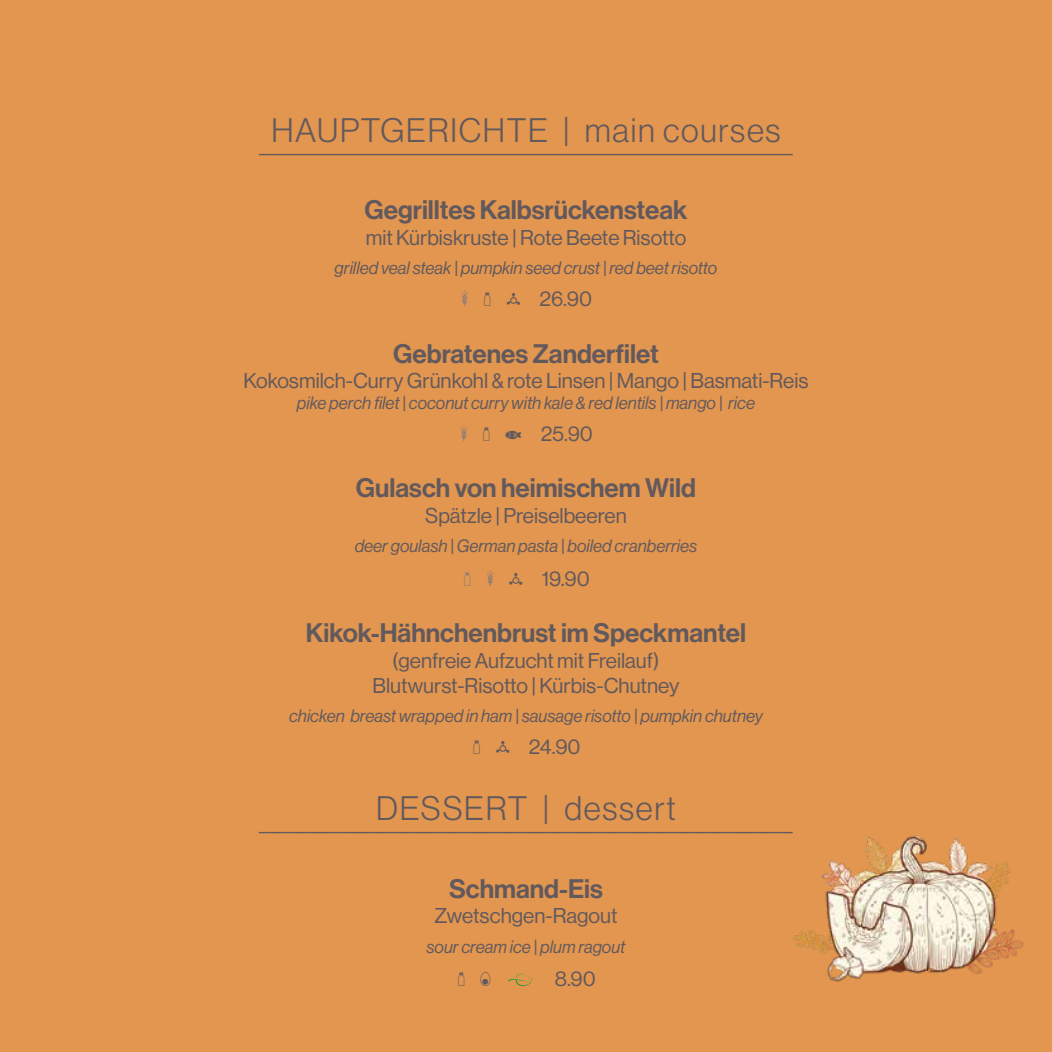
<style>
.page{position:relative;width:1052px;height:1052px;background:#e2964f}
.page>*{position:absolute;margin:0;border:0;box-sizing:border-box;transform-origin:0 0}
.t1{font:33.25px "N Haas Grotesk DS Pro 45 Lt";letter-spacing:.05em;color:#62595d}
.t2{font:31.5px "N Haas Grotesk DS Pro 35 X Lt";color:#62595d}
.t3{font:26.25px "N Haas Grotesk DS Pro 65 Md";color:#62595d}
.t4{font:21px/25.2px "N Haas Grotesk DS Pro 55 Rg";color:#62595d;text-align:center}
.t5{font:21px "Allergiker";color:#62595d}
.t6{font:17.5px "N Haas Grotesk DS Pro 56 It";color:#62595d}
.s1{font-family:"Allergiker";color:#857a7d}
.s2{font-family:"Allergiker"}
</style>
<div class="page">
<img style="left:794px;top:835px;width:231px;height:147px">
<svg style="left:508px;top:973px;width:25px;height:13px"></svg>
<h1 class="t1" style="left:271px;top:112px;width:511px">HAUPTGERICHTE | main courses</h1>
<h2 class="t2" style="left:259px;top:121px;width:535px">______________________________________________</h2>
<h3 class="t3" style="left:364px;top:195px;width:324px">Gegrilltes Kalbsrückensteak</h3>
<p class="t4" style="left:366px;top:225px;width:322px">mit Kürbiskruste | Rote Beete Risotto</p>
<p class="t6" style="left:335px;top:258px;width:384px">grilled veal steak | pumpkin seed crust | red beet risotto</p>
<p class="t4" style="left:460px;top:286px;width:134px"><span class="s1">A</span> <span class="s2">C G</span> 26.90</p>
<h3 class="t3" style="left:393px;top:338px;width:267px">Gebratenes Zanderfilet</h3>
<p class="t4" style="left:243px;top:368px;width:566px">Kokosmilch-Curry Grünkohl &amp; rote Linsen | Mango | Basmati-Reis</p>
<p class="t6" style="left:297px;top:393px;width:460px">pike perch filet | coconut curry with kale &amp; red lentils | mango | rice</p>
<p class="t4" style="left:459px;top:421px;width:135px"><span class="s1">A</span> <span class="s2">C F</span> 25.90</p>
<h3 class="t3" style="left:356px;top:473px;width:341px">Gulasch von heimischem Wild</h3>
<p class="t4" style="left:425px;top:503px;width:203px">Spätzle | Preiselbeeren</p>
<p class="t6" style="left:355px;top:536px;width:344px">deer goulash | German pasta | boiled cranberries</p>
<p class="t4" style="left:462px;top:566px;width:129px"><span class="s1">C A</span> <span class="s2">G</span> 19.90</p>
<h3 class="t3" style="left:306px;top:618px;width:442px">Kikok-Hähnchenbrust im Speckmantel</h3>
<p class="t4" style="left:372px;top:647px;width:308px">(genfreie Aufzucht mit Freilauf)<br>Blutwurst-Risotto | Kürbis-Chutney</p>
<p class="t6" style="left:289px;top:706px;width:475px">chicken breast wrapped in ham | sausage risotto | pumpkin chutney</p>
<p class="t4" style="left:471px;top:734px;width:111px"><span class="s2">C G</span> 24.90</p>
<h1 class="t1" style="left:376px;top:790px;width:301px">DESSERT | dessert</h1>
<h2 class="t2" style="left:259px;top:799px;width:535px">______________________________________________</h2>
<h3 class="t3" style="left:449px;top:873px;width:155px">Schmand-Eis</h3>
<p class="t4" style="left:434px;top:903px;width:184px">Zwetschgen-Ragout</p>
<p class="t6" style="left:426px;top:936px;width:200px">sour cream ice | plum ragout</p>
<p class="t5" style="left:456px;top:966px;width:37px">C B</p>
<p class="t4" style="left:555px;top:966px;width:43px">8.90</p>
</div>
